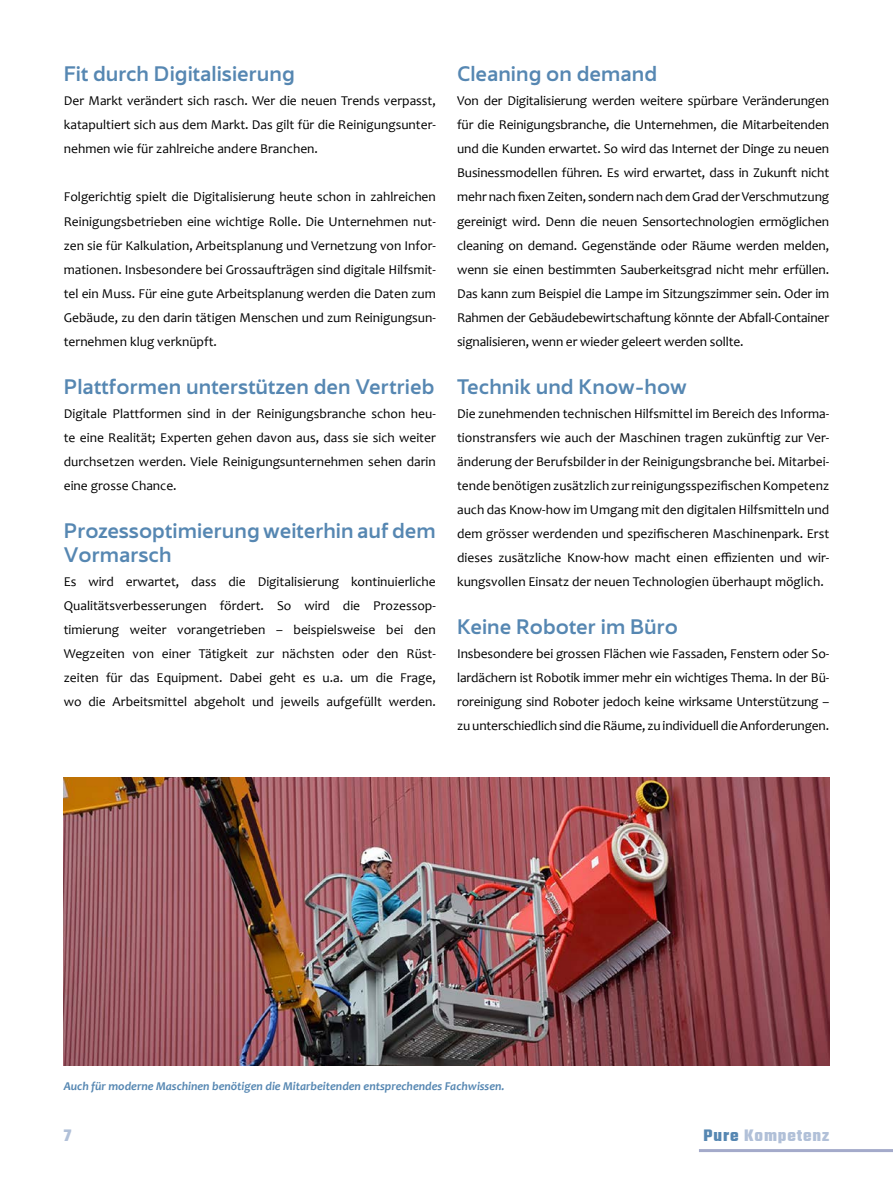
<style>
.page{position:relative;width:893px;height:1191px;background:#fff}
.page>*{position:absolute;margin:0;border:0;box-sizing:border-box;transform-origin:0 0}
.t1{font:600 21px/24px "Avram Sans";color:#5687b2}
.t2{font:700 18px "Teko";letter-spacing:.05em;color:#b1c0d8}
.t3{font:13.5px/24px "Candara";color:#000;text-align:justify}
.t4{font:italic 700 12px "Candara";color:#5687b2}
.s1{color:#5687b2}
</style>
<div class="page">
<img style="left:64px;top:777px;width:765px;height:288px">
<hr style="left:699px;top:1149px;width:194px;height:3px;background:#a4aaca">
<h1 class="t1" style="left:64px;top:62px;width:233px">Fit durch Digitalisierung</h1>
<p class="t3" style="left:64px;top:89px;width:374px">Der Markt verändert sich rasch. Wer die neuen Trends verpasst, katapultiert sich aus dem Markt. Das gilt für die Reinigungsunter&shy;nehmen wie für zahlreiche andere Branchen.</p>
<p class="t3" style="left:64px;top:185px;width:374px">Folgerichtig spielt die Digitalisierung heute schon in zahlreichen Reinigungsbetrieben eine wichtige Rolle. Die Unternehmen nut&shy;zen sie für Kalkulation, Arbeitsplanung und Vernetzung von Infor&shy;mationen. Insbesondere bei Grossaufträgen sind digitale Hilfsmit&shy;tel ein Muss. Für eine gute Arbeitsplanung werden die Daten zum Gebäude, zu den darin tätigen Menschen und zum Reinigungsun&shy;ternehmen klug verknüpft.</p>
<h1 class="t1" style="left:64px;top:374px;width:372px">Plattformen unterstützen den Vertrieb</h1>
<p class="t3" style="left:64px;top:401px;width:374px">Digitale Plattformen sind in der Reinigungsbranche schon heu&shy;te eine Realität; Experten gehen davon aus, dass sie sich weiter durchsetzen werden. Viele Reinigungsunternehmen sehen darin eine grosse Chance.</p>
<h1 class="t1" style="left:64px;top:518px;width:374px">Prozessoptimierung weiterhin auf dem<br>Vormarsch</h1>
<p class="t3" style="left:64px;top:569px;width:374px">Es wird erwartet, dass die Digitalisierung kontinuierliche Qualitätsverbesserungen fördert. So wird die Prozessop&shy;timierung weiter vorangetrieben – beispielsweise bei den Wegzeiten von einer Tätigkeit zur nächsten oder den Rüst&shy;zeiten für das Equipment. Dabei geht es u.a. um die Frage, wo die Arbeitsmittel abgeholt und jeweils aufgefüllt werden.</p>
<h1 class="t1" style="left:457px;top:62px;width:202px">Cleaning on demand</h1>
<p class="t3" style="left:457px;top:89px;width:374px">Von der Digitalisierung werden weitere spürbare Veränderungen für die Reinigungsbranche, die Unternehmen, die Mitarbeitenden und die Kunden erwartet. So wird das Internet der Dinge zu neuen Businessmodellen führen. Es wird erwartet, dass in Zukunft nicht mehr nach fixen Zeiten, sondern nach dem Grad der Verschmutzung gereinigt wird. Denn die neuen Sensortechnologien ermöglichen cleaning on demand. Gegenstände oder Räume werden melden, wenn sie einen bestimmten Sauberkeitsgrad nicht mehr erfüllen.<br>Das kann zum Beispiel die Lampe im Sitzungszimmer sein. Oder im Rahmen der Gebäudebewirtschaftung könnte der Abfall-Container signalisieren, wenn er wieder geleert werden sollte.</p>
<h1 class="t1" style="left:457px;top:374px;width:231px">Technik und Know-how</h1>
<p class="t3" style="left:457px;top:401px;width:374px">Die zunehmenden technischen Hilfsmittel im Bereich des Informa&shy;tionstransfers wie auch der Maschinen tragen zukünftig zur Ver&shy;änderung der Berufsbilder in der Reinigungsbranche bei. Mitarbei&shy;tende benötigen zusätzlich zur reinigungsspezifischen Kompetenz auch das Know-how im Umgang mit den digitalen Hilfsmitteln und dem grösser werdenden und spezifischeren Maschinenpark. Erst dieses zusätzliche Know-how macht einen effizienten und wir&shy;kungsvollen Einsatz der neuen Technologien überhaupt möglich.</p>
<h1 class="t1" style="left:457px;top:614px;width:222px">Keine Roboter im Büro</h1>
<p class="t3" style="left:457px;top:641px;width:374px">Insbesondere bei grossen Flächen wie Fassaden, Fenstern oder So&shy;lardächern ist Robotik immer mehr ein wichtiges Thema. In der Bü&shy;roreinigung sind Roboter jedoch keine wirksame Unterstützung – zu unterschiedlich sind die Räume, zu individuell die Anforderungen.</p>
<p class="t4" style="left:64px;top:1078px;width:442px">Auch für moderne Maschinen benötigen die Mitarbeitenden entsprechendes Fachwissen.</p>
<h2 class="t2" style="left:64px;top:1123px;width:9px">7</h2>
<h2 class="t2" style="left:704px;top:1123px;width:127px"><span class="s1">Pure</span> Kompetenz</h2>
</div>
